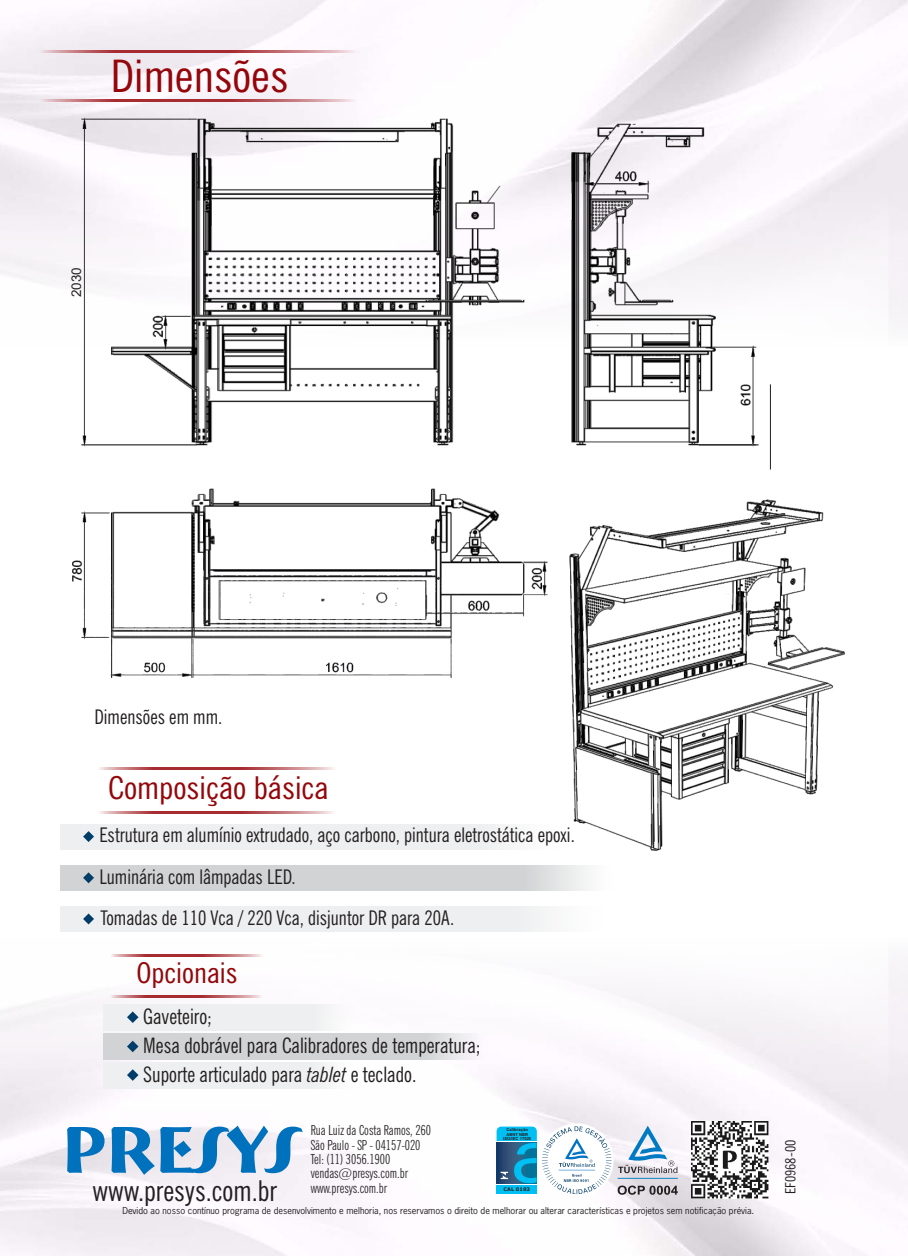
<style>
.page{position:relative;width:908px;height:1256px;background:#fff}
.page>*{position:absolute;margin:0;border:0;box-sizing:border-box;transform-origin:0 0}
.t1{font:condensed 44.7px "News Gothic BT";color:#94060a;scale:1.1 1}
.t2{font:condensed 31.35px "News Gothic BT";color:#94060a;scale:1.1 1}
.t3{font:condensed 28.65px "News Gothic BT";color:#231f20}
.t4{font:condensed 28.5px "News Gothic BT";color:#94060a;scale:1.1 1}
.t5{font:condensed 21.3px/29.1px "News Gothic BT";color:#231f20}
.t6{font:condensed 20.1px/41.5px "News Gothic BT";color:#231f20}
.t7{font:condensed 14.1px "News Gothic BT";color:#231f20;scale:1.05 1}
.t8{font:extra-condensed 13.8px/14.4px "News Gothic BT";color:#231f20}
.t9{font:13.35px "Arial";color:#231f20}
.t10{font:9px "News Gothic Std";color:#231f20}
.t11{font:700 4.95px "Verdana";color:#231f20}
.t12{font:700 4.2px/4.7px "Arial";color:#231f20;text-align:center}
.s1{font-style:italic}
</style>
<div class="page">
<img style="left:0;top:962px;width:907px;height:294px">
<svg style="left:67px;top:1125px;width:236px;height:50px"></svg>
<svg style="left:495px;top:1125px;width:116px;height:70px"></svg>
<svg style="left:617px;top:1185px;width:60px;height:9px"></svg>
<svg style="left:618px;top:1125px;width:59px;height:48px"></svg>
<hr style="left:617px;top:1178px;width:60px;height:1px;background:#007ac3;border-radius:50%">
<img style="left:691px;top:1121px;width:77px;height:77px">
<hr style="left:33px;top:99px;width:124px;height:3px;background:#a72c31">
<hr style="left:33px;top:50px;width:125px;height:3px;background:#a72c31">
<hr style="left:770px;top:384px;width:1px;height:85px;background:#231f20">
<div style="left:60px;top:824px;width:515px;height:25px;background:#eeeff0"></div>
<div style="left:60px;top:907px;width:559px;height:25px;background:#eeeff0"></div>
<div style="left:60px;top:865px;width:570px;height:25px;background:#d1d3d4"></div>
<hr style="left:174px;top:811px;width:169px;height:3px;background:#a72c31">
<hr style="left:92px;top:811px;width:94px;height:3px;background:#a72c31">
<hr style="left:174px;top:767px;width:170px;height:3px;background:#a72c31">
<hr style="left:92px;top:767px;width:94px;height:3px;background:#a72c31">
<hr style="left:159px;top:995px;width:108px;height:2px;background:#a72c31">
<hr style="left:106px;top:995px;width:60px;height:2px;background:#a72c31">
<hr style="left:159px;top:954px;width:109px;height:3px;background:#a72c31">
<hr style="left:106px;top:954px;width:61px;height:3px;background:#a72c31">
<svg style="left:83px;top:831px;width:11px;height:11px"></svg>
<svg style="left:83px;top:872px;width:11px;height:11px"></svg>
<svg style="left:83px;top:913px;width:11px;height:11px"></svg>
<img style="left:72px;top:26px;width:697px;height:651px">
<img style="left:544px;top:467px;width:300px;height:421px">
<div style="left:103px;top:1004px;width:257px;height:27px;background:#eeeff0"></div>
<div style="left:103px;top:1033px;width:396px;height:26px;background:#d1d3d4"></div>
<div style="left:103px;top:1061px;width:257px;height:27px;background:#eeeff0"></div>
<svg style="left:127px;top:1011px;width:11px;height:12px"></svg>
<svg style="left:127px;top:1040px;width:11px;height:12px"></svg>
<svg style="left:127px;top:1069px;width:11px;height:12px"></svg>
<h1 class="t1" style="left:110px;top:58px;width:163px">Dimensões</h1>
<p class="t9" style="left:71px;top:297px;width:31px;rotate:-90deg">2030</p>
<p class="t6" style="left:94px;top:698px;width:129px">Dimensões em mm.</p>
<h2 class="t2" style="left:108px;top:775px;width:202px">Composição básica</h2>
<p class="t6" style="left:99px;top:816px;width:477px">Estrutura em alumínio extrudado, aço carbono, pintura eletrostática epoxi.<br>Luminária com lâmpadas LED.<br>Tomadas de 110 Vca / 220 Vca, disjuntor DR para 20A.</p>
<h3 class="t4" style="left:136px;top:961px;width:93px">Opcionais</h3>
<p class="t5" style="left:143px;top:1003px;width:339px">Gaveteiro;<br>Mesa dobrável para Calibradores de temperatura;<br>Suporte articulado para <span class="s1">tablet</span> e teclado.</p>
<p class="t8" style="left:311px;top:1124px;width:122px">Rua Luiz da Costa Ramos, 260<br>São Paulo - SP - 04157-020<br>Tel: (11) 3056.1900 vendas@presys.com.br www.presys.com.br</p>
<p class="t12" style="left:503px;top:1127px;width:30px">Calibração<br>ABNT NBR<br>ISO/IEC 17025</p>
<h3 class="t3" style="left:92px;top:1178px;width:186px">www.presys.com.br</h3>
<p class="t11" style="left:503px;top:1187px;width:28px">CAL 0193</p>
<p class="t10" style="left:122px;top:1207px;width:633px">Devido ao nosso contínuo programa de desenvolvimento e melhoria, nos reservamos o direito de melhorar ou alterar características e projetos sem notificação prévia.</p>
<p class="t7" style="left:784px;top:1194px;width:53px;rotate:-90deg">EF0968-00</p>
</div>
